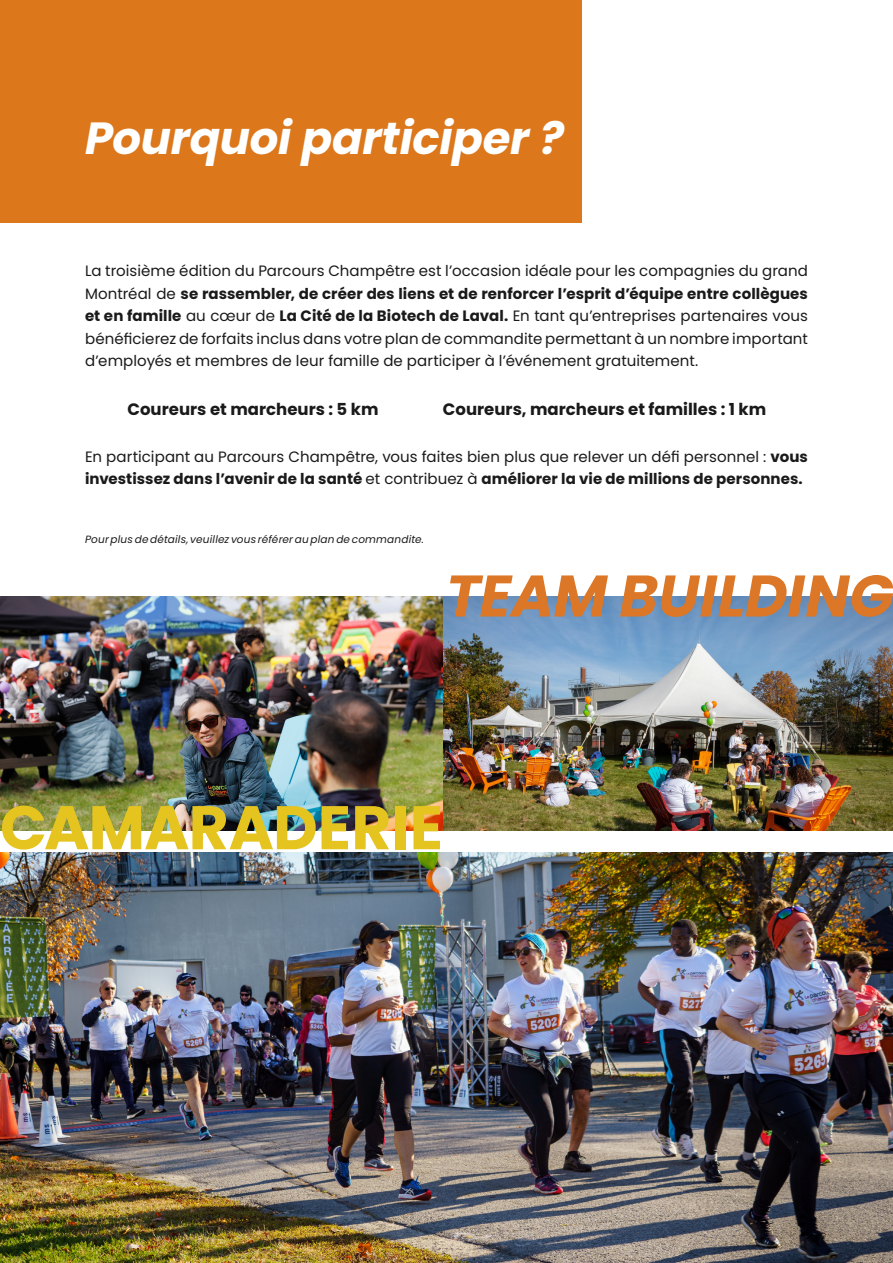
<style>
.page{position:relative;width:893px;height:1263px;background:#fff}
.page>*{position:absolute;margin:0;border:0;box-sizing:border-box;transform-origin:0 0}
.t1{font:700 61.5px "Poppins";letter-spacing:-.01em;color:#e5c420}
.t2{font:italic 700 58.5px "Poppins";color:#db7727}
.t3{font:italic 700 45px "Poppins";letter-spacing:-.01em;color:#fff}
.t4{font:700 16.5px "Poppins";color:#1a1a1a}
.t5{font:15px/22.5px "Poppins";letter-spacing:.005em;color:#1a1a1a;text-align:justify}
.t6{font:italic 10.5px "Poppins";letter-spacing:.015em;color:#1a1a1a}
.s1{font-weight:700}
</style>
<div class="page">
<div style="left:0;top:0;width:582px;height:223px;background:#dc771b"></div>
<img style="left:0;top:852px;width:893px;height:411px">
<img style="left:0;top:597px;width:444px;height:234px">
<img style="left:444px;top:597px;width:449px;height:234px">
<h3 class="t3" style="left:85px;top:112px;width:481px">Pourquoi participer ?</h3>
<p class="t5" style="left:85px;top:260px;width:724px">La troisième édition du Parcours Champêtre est l’occasion idéale pour les compagnies du grand Montréal de <span class="s1">se rassembler, de créer des liens et de renforcer l’esprit d’équipe entre collègues et en famille</span> au cœur de <span class="s1">La Cité de la Biotech de Laval.</span> En tant qu’entreprises partenaires vous bénéficierez de forfaits inclus dans votre plan de commandite permettant à un nombre important d’employés et membres de leur famille de participer à l’événement gratuitement.</p>
<p class="t4" style="left:128px;top:400px;width:252px">Coureurs et marcheurs : 5 km</p>
<p class="t4" style="left:443px;top:400px;width:325px">Coureurs, marcheurs et familles : 1 km</p>
<p class="t5" style="left:85px;top:445px;width:724px">En participant au Parcours Champêtre, vous faites bien plus que relever un défi personnel : <span class="s1">vous investissez dans l’avenir de la santé</span> et contribuez à <span class="s1">améliorer la vie de millions de personnes.</span></p>
<p class="t6" style="left:85px;top:533px;width:341px">Pour plus de détails, veuillez vous référer au plan de commandite.</p>
<h2 class="t2" style="left:446px;top:562px;width:450px">TEAM BUILDING</h2>
<h1 class="t1" style="left:0;top:792px;width:444px">CAMARADERIE</h1>
</div>
